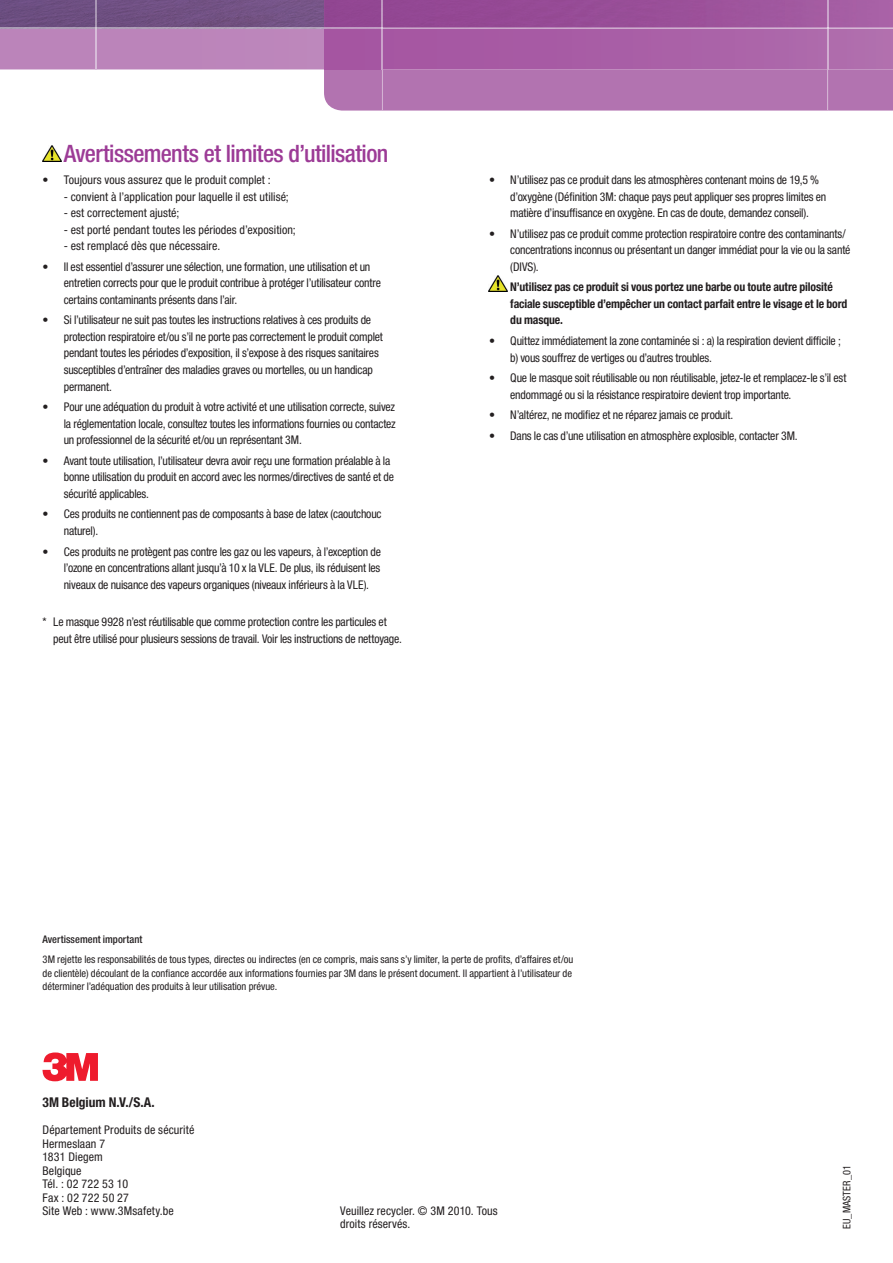
<style>
.page{position:relative;width:893px;height:1263px;background:#fff}
.page>*{position:absolute;margin:0;border:0;box-sizing:border-box;transform-origin:0 0}
.t1{font:500 condensed 24px "Helvetica Neue LTW1 G";letter-spacing:-.025em;color:#9c3b96}
.t2{font:700 condensed 13.5px "Helvetica Neue LTW1 G";color:#231f20}
.t3{font:condensed 12px/16.5px "Helvetica Neue LTW1 G";letter-spacing:-.015em;color:#231f20}
.t4{font:condensed 12px/13.5px "Helvetica Neue LTW1 G";letter-spacing:.01em;color:#231f20}
.t5{font:700 condensed 12px/16.5px "Helvetica Neue LTW1 G";letter-spacing:-.01em;color:#231f20}
.t6{font:condensed 12px "Helvetica Neue LTW1 G";letter-spacing:.005em;color:#231f20}
.t7{font:condensed 10.5px/13.5px "Helvetica Neue LTW1 G";color:#231f20}
.t8{font:500 condensed 10.5px "Helvetica Neue LTW1 G";color:#231f20}
</style>
<div class="page">
<svg style="left:42px;top:1052px;width:56px;height:29px"></svg>
<div style="left:0;top:29px;width:324px;height:40px;background:#bb84ba"></div>
<img style="left:0;top:0;width:324px;height:29px">
<hr style="left:95px;top:29px;width:1px;height:40px;background:#d7bcd9">
<svg style="left:95px;top:0;width:1px;height:29px"></svg>
<svg style="left:324px;top:0;width:569px;height:111px;background:#a965a7"></svg>
<img style="left:43px;top:145px;width:18px;height:17px">
<img style="left:489px;top:275px;width:18px;height:16px">
<h1 class="t1" style="left:64px;top:145px;width:326px">Avertissements et limites d’utilisation</h1>
<p class="t3" style="left:43px;top:173px;width:230px">• Toujours vous assurez que le produit complet :</p>
<p class="t3" style="left:64px;top:189px;width:227px">- convient à l’application pour laquelle il est utilisé;</p>
<p class="t6" style="left:64px;top:209px;width:117px">- est correctement ajusté;</p>
<p class="t6" style="left:64px;top:225px;width:233px">- est porté pendant toutes les périodes d’exposition;</p>
<p class="t6" style="left:64px;top:242px;width:158px">- est remplacé dès que nécessaire.</p>
<p class="t3" style="left:64px;top:259px;width:319px;text-indent:-21px">• Il est essentiel d’assurer une sélection, une formation, une utilisation et un entretien corrects pour que le produit contribue à protéger l’utilisateur contre certains contaminants présents dans l’air.</p>
<p class="t3" style="left:64px;top:313px;width:321px;text-indent:-21px">• Si l’utilisateur ne suit pas toutes les instructions relatives à ces produits de protection respiratoire et/ou s’il ne porte pas correctement le produit complet pendant toutes les périodes d’exposition, il s’expose à des risques sanitaires susceptibles d’entraîner des maladies graves ou mortelles, ou un handicap permanent.</p>
<p class="t3" style="left:64px;top:400px;width:333px;text-align:justify;text-indent:-21px">• Pour une adéquation du produit à votre activité et une utilisation correcte, suivez la réglementation locale, consultez toutes les informations fournies ou contactez un professionnel de la sécurité et/ou un représentant 3M.</p>
<p class="t3" style="left:64px;top:453px;width:332px;text-indent:-21px">• Avant toute utilisation, l’utilisateur devra avoir reçu une formation préalable à la bonne utilisation du produit en accord avec les normes/directives de santé et de sécurité applicables.</p>
<p class="t3" style="left:64px;top:507px;width:319px;text-indent:-21px">• Ces produits ne contiennent pas de composants à base de latex (caoutchouc naturel).</p>
<p class="t3" style="left:64px;top:544px;width:319px;text-align:justify;text-indent:-21px">• Ces produits ne protègent pas contre les gaz ou les vapeurs, à l’exception de l’ozone en concentrations allant jusqu’à 10 x la VLE. De plus, ils réduisent les niveaux de nuisance des vapeurs organiques (niveaux inférieurs à la VLE).</p>
<p class="t3" style="left:53px;top:615px;width:350px;text-indent:-11px">* Le masque 9928 n’est réutilisable que comme protection contre les particules et peut être utilisé pour plusieurs sessions de travail. Voir les instructions de nettoyage.</p>
<p class="t3" style="left:510px;top:173px;width:317px;text-indent:-21px">• N’utilisez pas ce produit dans les atmosphères contenant moins de 19,5 % d’oxygène (Définition 3M: chaque pays peut appliquer ses propres limites en matière d’insuffisance en oxygène. En cas de doute, demandez conseil).</p>
<p class="t3" style="left:510px;top:226px;width:342px;text-indent:-21px">• N’utilisez pas ce produit comme protection respiratoire contre des contaminants/ concentrations inconnus ou présentant un danger immédiat pour la vie ou la santé (DIVS).</p>
<p class="t5" style="left:510px;top:280px;width:339px">N’utilisez pas ce produit si vous portez une barbe ou toute autre pilosité faciale susceptible d’empêcher un contact parfait entre le visage et le bord du masque.</p>
<p class="t3" style="left:510px;top:334px;width:332px;text-indent:-21px">• Quittez immédiatement la zone contaminée si : a) la respiration devient difficile ; b) vous souffrez de vertiges ou d’autres troubles.</p>
<p class="t3" style="left:510px;top:371px;width:338px;text-indent:-21px">• Que le masque soit réutilisable ou non réutilisable, jetez-le et remplacez-le s’il est endommagé ou si la résistance respiratoire devient trop importante.</p>
<p class="t3" style="left:489px;top:408px;width:246px">• N’altérez, ne modifiez et ne réparez jamais ce produit.</p>
<p class="t3" style="left:489px;top:428px;width:310px">• Dans le cas d’une utilisation en atmosphère explosible, contacter 3M.</p>
<p class="t8" style="left:43px;top:935px;width:101px">Avertissement important</p>
<p class="t7" style="left:43px;top:954px;width:532px">3M rejette les responsabilités de tous types, directes ou indirectes (en ce compris, mais sans s’y limiter, la perte de profits, d’affaires et/ou de clientèle) découlant de la confiance accordée aux informations fournies par 3M dans le présent document. Il appartient à l’utilisateur de déterminer l’adéquation des produits à leur utilisation prévue.</p>
<p class="t2" style="left:43px;top:1097px;width:114px">3M Belgium N.V./S.A.</p>
<p class="t4" style="left:43px;top:1124px;width:153px">Département Produits de sécurité<br>Hermeslaan 7<br>1831 Diegem<br>Belgique<br>Tél. : 02 722 53 10<br>Fax : 02 722 50 27<br>Site Web : www.3Msafety.be</p>
<p class="t4" style="left:340px;top:1205px;width:159px">Veuillez recycler. © 3M 2010. Tous droits réservés.</p>
<p class="t7" style="left:841px;top:1229px;width:65px;rotate:-90deg">EU_MASTER_01</p>
</div>
